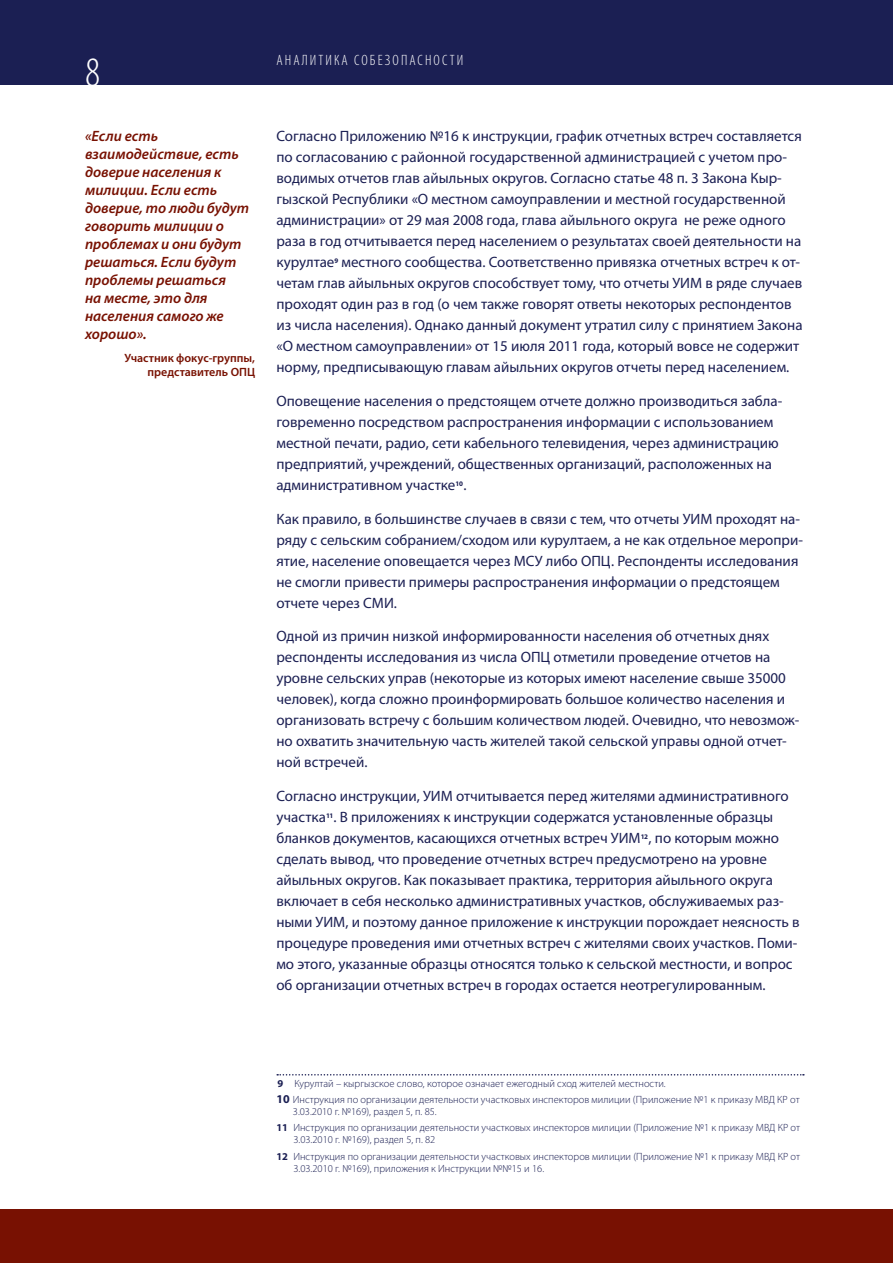
<style>
.page{position:relative;width:893px;height:1263px;background:#fff}
.page>*{position:absolute;margin:0;border:0;box-sizing:border-box;transform-origin:0 0}
.t1{font:300 condensed 42px "Myriad Pro";color:#fff}
.t2{font:15px/21px "Myriad Pro";color:#1b1f53}
.t3{font:italic 600 15px/18px "Myriad Pro";color:#781102}
.t4{font:300 condensed 15px "Myriad Pro";letter-spacing:.14em;color:#fff}
.t5{font:600 12px/14.4px "Myriad Pro";color:#781102;text-align:right}
.t6{font:300 10.5px/16.2px "Myriad Pro";color:#1b1f53}
.s1{font-weight:700}
.s2{font-weight:700;font-size:12px}
</style>
<div class="page">
<div style="left:0;top:1209px;width:893px;height:54px;background:#781102"></div>
<div style="left:0;top:0;width:893px;height:85px;background:#1b1f53"></div>
<svg style="left:277px;top:1074px;width:527px;height:1px"></svg>
<h1 class="t1" style="left:85px;top:49px;width:17px">8</h1>
<p class="t3" style="left:85px;top:127px;width:166px">«Если есть взаимодействие, есть доверие населения к милиции. Если есть доверие, то люди будут говорить милиции о проблемах и они будут решаться. Если будут проблемы решаться<br>на месте, это для населения самого же хорошо».</p>
<p class="t5" style="left:124px;top:350px;width:132px">Участник фокус-группы, представитель ОПЦ</p>
<p class="t4" style="left:276px;top:52px;width:188px">АНАЛИТИКА СОБЕЗОПАСНОСТИ</p>
<p class="t2" style="left:276px;top:125px;width:528px">Согласно Приложению №16 к инструкции, график отчетных встреч составляется по согласованию с районной государственной администрацией с учетом про&shy;водимых отчетов глав айыльных округов. Согласно статье 48 п. 3 Закона Кыр&shy;гызской Республики «О местном самоуправлении и местной государственной администрации» от 29 мая 2008 года, глава айыльного округа не реже одного раза в год отчитывается перед населением о результатах своей деятельности на курултае<sup>9</sup> местного сообщества. Соответственно привязка отчетных встреч к от&shy;четам глав айыльных округов способствует тому, что отчеты УИМ в ряде случаев проходят один раз в год (о чем также говорят ответы некоторых респондентов из числа населения). Однако данный документ утратил силу с принятием Закона «О местном самоуправлении» от 15 июля 2011 года, который вовсе не содержит норму, предписывающую главам айыльних округов отчеты перед населением.</p>
<p class="t2" style="left:276px;top:390px;width:507px">Оповещение населения о предстоящем отчете должно производиться забла&shy;говременно посредством распространения информации с использованием местной печати, радио, сети кабельного телевидения, через администрацию предприятий, учреждений, общественных организаций, расположенных на административном участке<sup>10</sup>.</p>
<p class="t2" style="left:276px;top:508px;width:528px">Как правило, в большинстве случаев в связи с тем, что отчеты УИМ проходят на&shy;ряду с сельским собранием/сходом или курултаем, а не как отдельное меропри&shy;ятие, население оповещается через МСУ либо ОПЦ. Респонденты исследования не смогли привести примеры распространения информации о предстоящем отчете через СМИ.</p>
<p class="t2" style="left:276px;top:625px;width:525px">Одной из причин низкой информированности населения об отчетных днях респонденты исследования из числа ОПЦ отметили проведение отчетов на уровне сельских управ (некоторые из которых имеют население свыше 35000 человек), когда сложно проинформировать большое количество населения и организовать встречу с большим количеством людей. Очевидно, что невозмож&shy;но охватить значительную часть жителей такой сельской управы одной отчет&shy;ной встречей.</p>
<p class="t2" style="left:276px;top:785px;width:525px">Согласно инструкции, УИМ отчитывается перед жителями административного участка<sup>11</sup>. В приложениях к инструкции содержатся установленные образцы бланков документов, касающихся отчетных встреч УИМ<sup>12</sup>, по которым можно сделать вывод, что проведение отчетных встреч предусмотрено на уровне айыльных округов. Как показывает практика, территория айыльного округа включает в себя несколько административных участков, обслуживаемых раз&shy;ными УИМ, и поэтому данное приложение к инструкции порождает неясность в процедуре проведения ими отчетных встреч с жителями своих участков. Поми&shy;мо этого, указанные образцы относятся только к сельской местности, и вопрос об организации отчетных встреч в городах остается неотрегулированным.</p>
<p class="t6" style="left:276px;top:1075px;width:525px"><span class="s1">9</span> Курултай – кыргызское слово, которое означает ежегодный сход жителей местности.<br><span class="s2">10</span> Инструкция по организации деятельности участковых инспекторов милиции (Приложение №1 к приказу МВД КР от</p>
<p class="t6" style="left:276px;top:1103px;width:525px;text-indent:16px">3.03.2010 г. №169), раздел 5, п. 85.<br><span class="s1">11</span> Инструкция по организации деятельности участковых инспекторов милиции (Приложение №1 к приказу МВД КР от</p>
<p class="t6" style="left:276px;top:1132px;width:525px;text-indent:17px">3.03.2010 г. №169), раздел 5, п. 82<br><span class="s1">12</span> Инструкция по организации деятельности участковых инспекторов милиции (Приложение №1 к приказу МВД КР от</p>
<p class="t6" style="left:293px;top:1160px;width:252px">3.03.2010 г. №169), приложения к Инструкции №№15 и 16.</p>
</div>
